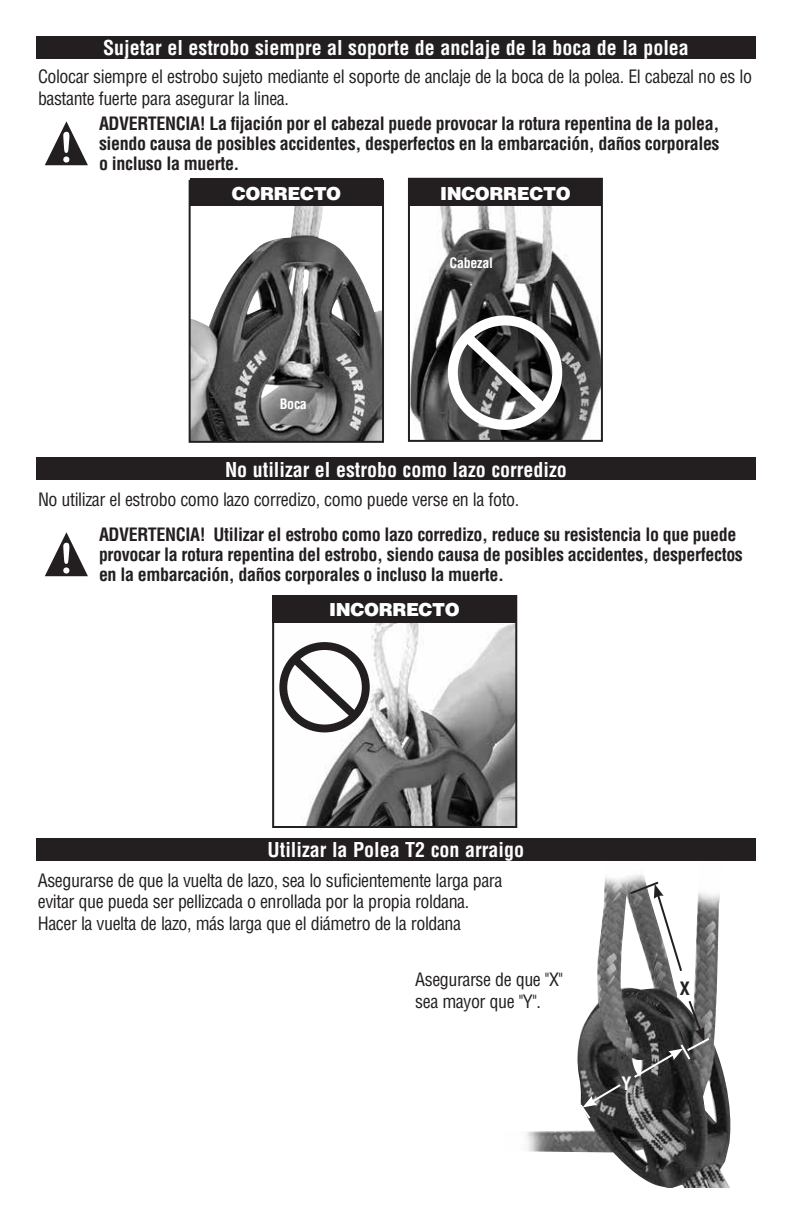
<style>
.page{position:relative;width:792px;height:1224px;background:#fff}
.page>*{position:absolute;margin:0;border:0;box-sizing:border-box;transform-origin:0 0}
.t1{font:700 condensed 20px "Helvetica";color:#fff}
.t2{font:condensed 18px/21.6px "Helvetica";letter-spacing:-.025em;color:#231f20}
.t3{font:700 condensed 18px/20px "Helvetica";letter-spacing:-.02em;color:#231f20;text-align:justify}
.t4{font:900 18px "Helvetica";letter-spacing:-.02em;color:#fff}
.t5{font:700 condensed 18px "Helvetica";color:#fff}
.t6{font:700 condensed 14px "Helvetica";letter-spacing:-.02em;color:#fff}
</style>
<div class="page">
<svg style="left:45px;top:121px;width:43px;height:44px"></svg>
<div style="left:36px;top:36px;width:720px;height:22px;background:#231f20"></div>
<img style="left:192px;top:206px;width:189px;height:234px">
<div style="left:189px;top:180px;width:195px;height:263px;border:2px solid #231f20"></div>
<img style="left:411px;top:206px;width:189px;height:233px">
<div style="left:408px;top:178px;width:195px;height:264px;border:2px solid #231f20"></div>
<div style="left:448px;top:315px;width:114px;height:115px;border:10px solid #fff;border-radius:50%"></div>
<svg style="left:455px;top:324px;width:103px;height:99px"></svg>
<div style="left:190px;top:179px;width:193px;height:27px;background:#231f20"></div>
<div style="left:409px;top:179px;width:193px;height:27px;background:#231f20"></div>
<div style="left:36px;top:458px;width:720px;height:22px;background:#231f20"></div>
<svg style="left:45px;top:532px;width:43px;height:44px"></svg>
<img style="left:275px;top:622px;width:239px;height:203px">
<div style="left:272px;top:595px;width:245px;height:233px;border:2px solid #231f20"></div>
<div style="left:272px;top:595px;width:245px;height:27px;background:#231f20"></div>
<div style="left:279px;top:642px;width:91px;height:90px;border:8px solid #231f20;border-radius:50%"></div>
<svg style="left:285px;top:649px;width:81px;height:78px"></svg>
<div style="left:36px;top:838px;width:720px;height:22px;background:#231f20"></div>
<img style="left:527px;top:874px;width:204px;height:314px">
<svg style="left:628px;top:880px;width:56px;height:93px"></svg>
<svg style="left:578px;top:1082px;width:45px;height:39px;background:#636363"></svg>
<svg style="left:632px;top:999px;width:80px;height:81px;background:#505050"></svg>
<p class="t1" style="left:103px;top:36px;width:587px">Sujetar el estrobo siempre al soporte de anclaje de la boca de la polea</p>
<p class="t2" style="left:38px;top:65px;width:716px">Colocar siempre el estrobo sujeto mediante el soporte de anclaje de la boca de la polea. El cabezal no es lo bastante fuerte para asegurar la linea.</p>
<p class="t3" style="left:99px;top:114px;width:622px">ADVERTENCIA! La fijación por el cabezal puede provocar la rotura repentina de la polea, siendo causa de posibles accidentes, desperfectos en la embarcación, daños corporales o incluso la muerte.</p>
<p class="t4" style="left:232px;top:182px;width:111px">CORRECTO</p>
<p class="t4" style="left:440px;top:182px;width:132px">INCORRECTO</p>
<p class="t6" style="left:280px;top:395px;width:29px">Boca</p>
<p class="t6" style="left:450px;top:254px;width:45px">Cabezal</p>
<p class="t1" style="left:225px;top:457px;width:343px">No utilizar el estrobo como lazo corredizo</p>
<p class="t2" style="left:38px;top:488px;width:483px">No utilizar el estrobo como lazo corredizo, como puede verse en la foto.</p>
<p class="t3" style="left:99px;top:524px;width:645px;text-align:left">ADVERTENCIA! Utilizar el estrobo como lazo corredizo, reduce su resistencia lo que puede provocar la rotura repentina del estrobo, siendo causa de posibles accidentes, desperfectos en la embarcación, daños corporales o incluso la muerte.</p>
<p class="t4" style="left:329px;top:598px;width:132px">INCORRECTO</p>
<p class="t1" style="left:268px;top:837px;width:258px">Utilizar la Polea T2 con arraigo</p>
<p class="t2" style="left:38px;top:869px;width:466px">Asegurarse de que la vuelta de lazo, sea lo suficientemente larga para evitar que pueda ser pellizcada o enrollada por la propia roldana.<br>Hacer la vuelta de lazo, más larga que el diámetro de la roldana</p>
<p class="t2" style="left:415px;top:969px;width:149px">Asegurarse de que "X" sea mayor que "Y".</p>
<p class="t5" style="left:622px;top:1072px;width:12px">Y</p>
<p class="t3" style="left:680px;top:979px;width:12px">X</p>
</div>
